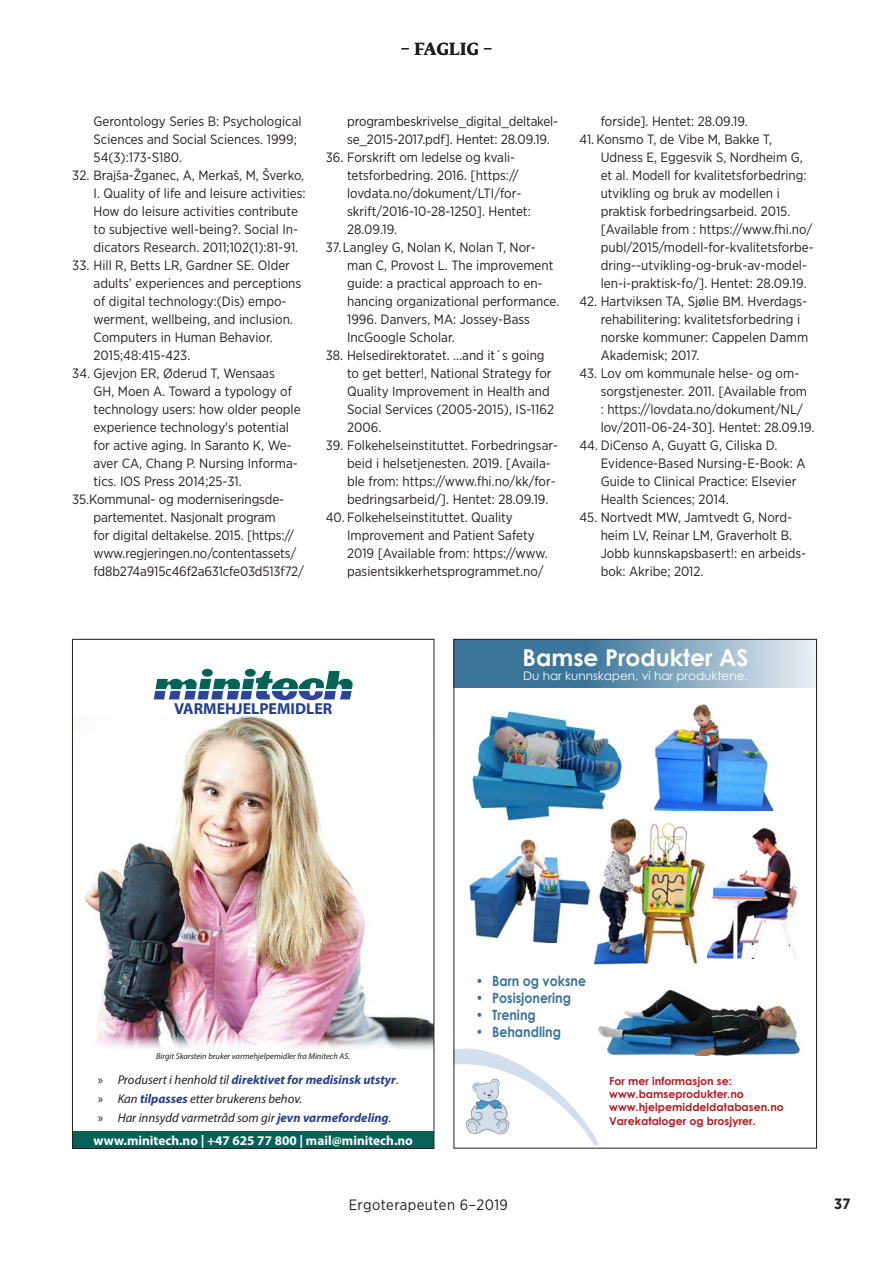
<style>
.page{position:relative;width:893px;height:1263px;background:#fff}
.page>*{position:absolute;margin:0;border:0;box-sizing:border-box;transform-origin:0 0}
.t1{font:700 23.25px "Century Gothic";color:#fff}
.t2{font:700 16.5px "Fedra Serif B Std";letter-spacing:.015em;color:#231f20}
.t3{font:700 15.9px "Myriad Pro";color:#253f8e}
.t4{font:15px "Gotham Narrow";letter-spacing:.03em;color:#231f20}
.t5{font:700 15px "Gotham Narrow";color:#231f20}
.t6{font:700 14.1px "Century Gothic";color:#3b759a;scale:.89 1}
.t7{font:13.5px/18px "Gotham Narrow";color:#231f20}
.t8{font:700 13.35px "Myriad Pro";color:#fff}
.t9{font:italic 12.75px/19.4px "Myriad Pro";color:#231f20}
.t10{font:11.85px "Century Gothic";color:#fff}
.t11{font:700 10.95px/13.2px "Century Gothic";color:#b01e22}
.t12{font:italic 8.55px "Myriad Pro";color:#231f20}
.s1{font-style:normal}
.s2{font-weight:700;color:#253f8e}
</style>
<div class="page">
<svg style="left:456px;top:990px;width:345px;height:155px"></svg>
<svg style="left:456px;top:641px;width:359px;height:46px;background:#739cb6"></svg>
<img style="left:469px;top:840px;width:122px;height:103px">
<img style="left:471px;top:711px;width:152px;height:111px">
<img style="left:593px;top:813px;width:113px;height:152px">
<img style="left:648px;top:704px;width:124px;height:107px">
<img style="left:707px;top:827px;width:92px;height:132px">
<img style="left:84px;top:716px;width:348px;height:333px">
<svg style="left:202px;top:669px;width:11px;height:8px"></svg>
<svg style="left:245px;top:669px;width:11px;height:8px"></svg>
<svg style="left:154px;top:671px;width:199px;height:29px"></svg>
<div style="left:72px;top:1131px;width:362px;height:17px;background:#056357"></div>
<p class="t2" style="left:400px;top:38px;width:93px">– FAGLIG –</p>
<p class="t7" style="left:94px;top:112px;width:210px">Gerontology Series B: Psychological<br>Sciences and Social Sciences. 1999;<br>54(3):173-S180.</p>
<p class="t7" style="left:94px;top:166px;width:214px;text-indent:-21px">32. Brajša-Žganec, A, Merkaš, M, Šverko, I. Quality of life and leisure activities:<br>How do leisure activities contribute to subjective well-being?. Social In&shy;dicators Research. 2011;102(1):81-91.</p>
<p class="t7" style="left:94px;top:256px;width:209px;text-indent:-21px">33. Hill R, Betts LR, Gardner SE. Older adults’ experiences and perceptions of digital technology:(Dis) empo&shy;werment, wellbeing, and inclusion.<br>Computers in Human Behavior.<br>2015;48:415-423.</p>
<p class="t7" style="left:72px;top:364px;width:204px">34. Gjevjon ER, Øderud T, Wensaas</p>
<p class="t7" style="left:94px;top:382px;width:200px">GH, Moen A. Toward a typology of</p>
<p class="t7" style="left:94px;top:400px;width:209px">technology users: how older people</p>
<p class="t7" style="left:94px;top:418px;width:197px">experience technology's potential</p>
<p class="t7" style="left:94px;top:436px;width:200px">for active aging. In Saranto K, We-</p>
<p class="t7" style="left:94px;top:454px;width:206px">aver CA, Chang P. Nursing Informa-</p>
<p class="t7" style="left:94px;top:472px;width:150px">tics. IOS Press 2014;25-31.</p>
<p class="t7" style="left:72px;top:490px;width:214px">35.Kommunal- og moderniseringsde-</p>
<p class="t7" style="left:94px;top:508px;width:184px">partementet. Nasjonalt program</p>
<p class="t7" style="left:94px;top:526px;width:202px">for digital deltakelse. 2015. [https://</p>
<p class="t7" style="left:94px;top:544px;width:204px">www.regjeringen.no/contentassets/</p>
<p class="t7" style="left:94px;top:562px;width:212px">fd8b274a915c46f2a631cfe03d513f72/</p>
<p class="t7" style="left:347px;top:112px;width:213px">programbeskrivelse_digital_deltakel&shy;se_2015-2017.pdf]. Hentet: 28.09.19.</p>
<p class="t7" style="left:326px;top:148px;width:191px">36. Forskrift om ledelse og kvali-</p>
<p class="t7" style="left:347px;top:166px;width:173px">tetsforbedring. 2016. [https://</p>
<p class="t7" style="left:347px;top:184px;width:176px">lovdata.no/dokument/LTI/for-</p>
<p class="t7" style="left:347px;top:202px;width:185px">skrift/2016-10-28-1250]. Hentet:</p>
<p class="t7" style="left:347px;top:220px;width:52px">28.09.19.</p>
<p class="t7" style="left:326px;top:238px;width:211px">37.Langley G, Nolan K, Nolan T, Nor-</p>
<p class="t7" style="left:347px;top:256px;width:208px">man C, Provost L. The improvement</p>
<p class="t7" style="left:347px;top:274px;width:197px">guide: a practical approach to en-</p>
<p class="t7" style="left:347px;top:292px;width:214px">hancing organizational performance.</p>
<p class="t7" style="left:347px;top:310px;width:184px">1996. Danvers, MA: Jossey-Bass</p>
<p class="t7" style="left:347px;top:328px;width:109px">IncGoogle Scholar.</p>
<p class="t7" style="left:347px;top:346px;width:208px;text-indent:-21px">38. Helsedirektoratet. …and it´s going to get better!, National Strategy for<br>Quality Improvement in Health and<br>Social Services (2005-2015), IS-1162<br>2006.</p>
<p class="t7" style="left:347px;top:436px;width:213px;text-indent:-21px">39. Folkehelseinstituttet. Forbedringsar&shy;beid i helsetjenesten. 2019. [Availa&shy;ble from: https://www.fhi.no/kk/for&shy;bedringsarbeid/]. Hentet: 28.09.19.</p>
<p class="t7" style="left:347px;top:508px;width:202px;text-indent:-21px">40. Folkehelseinstituttet. Quality Improvement and Patient Safety 2019 [Available from: https://www. pasientsikkerhetsprogrammet.no/</p>
<p class="t7" style="left:601px;top:112px;width:149px">forside]. Hentet: 28.09.19.</p>
<p class="t7" style="left:601px;top:130px;width:215px;text-indent:-21px">41. Konsmo T, de Vibe M, Bakke T, Udness E, Eggesvik S, Nordheim G, et al. Modell for kvalitetsforbedring: utvikling og bruk av modellen i praktisk forbedringsarbeid. 2015. [Available from : https://www.fhi.no/ publ/2015/modell-for-kvalitetsforbe&shy;dring--utvikling-og-bruk-av-model&shy;len-i-praktisk-fo/]. Hentet: 28.09.19.</p>
<p class="t7" style="left:601px;top:292px;width:209px;text-indent:-21px">42. Hartviksen TA, Sjølie BM. Hverdags&shy;rehabilitering: kvalitetsforbedring i norske kommuner: Cappelen Damm<br>Akademisk; 2017.</p>
<p class="t7" style="left:601px;top:364px;width:215px;text-indent:-21px">43. Lov om kommunale helse- og om&shy;sorgstjenester. 2011. [Available from<br>: https://lovdata.no/dokument/NL/ lov/2011-06-24-30]. Hentet: 28.09.19.</p>
<p class="t7" style="left:601px;top:436px;width:206px;text-indent:-21px">44. DiCenso A, Guyatt G, Ciliska D.<br>Evidence-Based Nursing-E-Book: A<br>Guide to Clinical Practice: Elsevier<br>Health Sciences; 2014.</p>
<p class="t7" style="left:601px;top:508px;width:207px;text-indent:-21px">45. Nortvedt MW, Jamtvedt G, Nord&shy;heim LV, Reinar LM, Graverholt B.<br>Jobb kunnskapsbasert!: en arbeids&shy;bok: Akribe; 2012.</p>
<h1 class="t1" style="left:523px;top:640px;width:227px">Bamse Produkter AS</h1>
<p class="t10" style="left:523px;top:667px;width:226px">Du har kunnskapen, vi har produktene.</p>
<p class="t3" style="left:174px;top:699px;width:160px">VARMEHJELPEMIDLER</p>
<p class="t12" style="left:156px;top:1050px;width:195px">Birgit Skarstein bruker varmehjelpemidler fra Minitech AS.</p>
<p class="t9" style="left:98px;top:1069px;width:302px"><span class="s1">»</span> Produsert i henhold til <span class="s2">direktivet for medisinsk utstyr</span>. <span class="s1">»</span> Kan <span class="s2">tilpasses</span> etter brukerens behov.<br><span class="s1">»</span> Har innsydd varmetråd som gir <span class="s2">jevn varmefordeling</span>.</p>
<p class="t8" style="left:93px;top:1131px;width:321px">www.minitech.no | +47 625 77 800 | mail@minitech.no</p>
<p class="t6" style="left:476px;top:970px;width:125px">• Barn og voksne</p>
<p class="t6" style="left:476px;top:987px;width:108px">• Posisjonering</p>
<p class="t6" style="left:476px;top:1004px;width:69px">• Trening</p>
<p class="t6" style="left:476px;top:1021px;width:97px">• Behandling</p>
<p class="t11" style="left:609px;top:1074px;width:176px">For mer informasjon se: www.bamseprodukter.no www.hjelpemiddeldatabasen.no<br>Varekataloger og brosjyrer.</p>
<p class="t4" style="left:349px;top:1196px;width:161px">Ergoterapeuten 6–2019</p>
<p class="t5" style="left:834px;top:1194px;width:18px">37</p>
</div>
